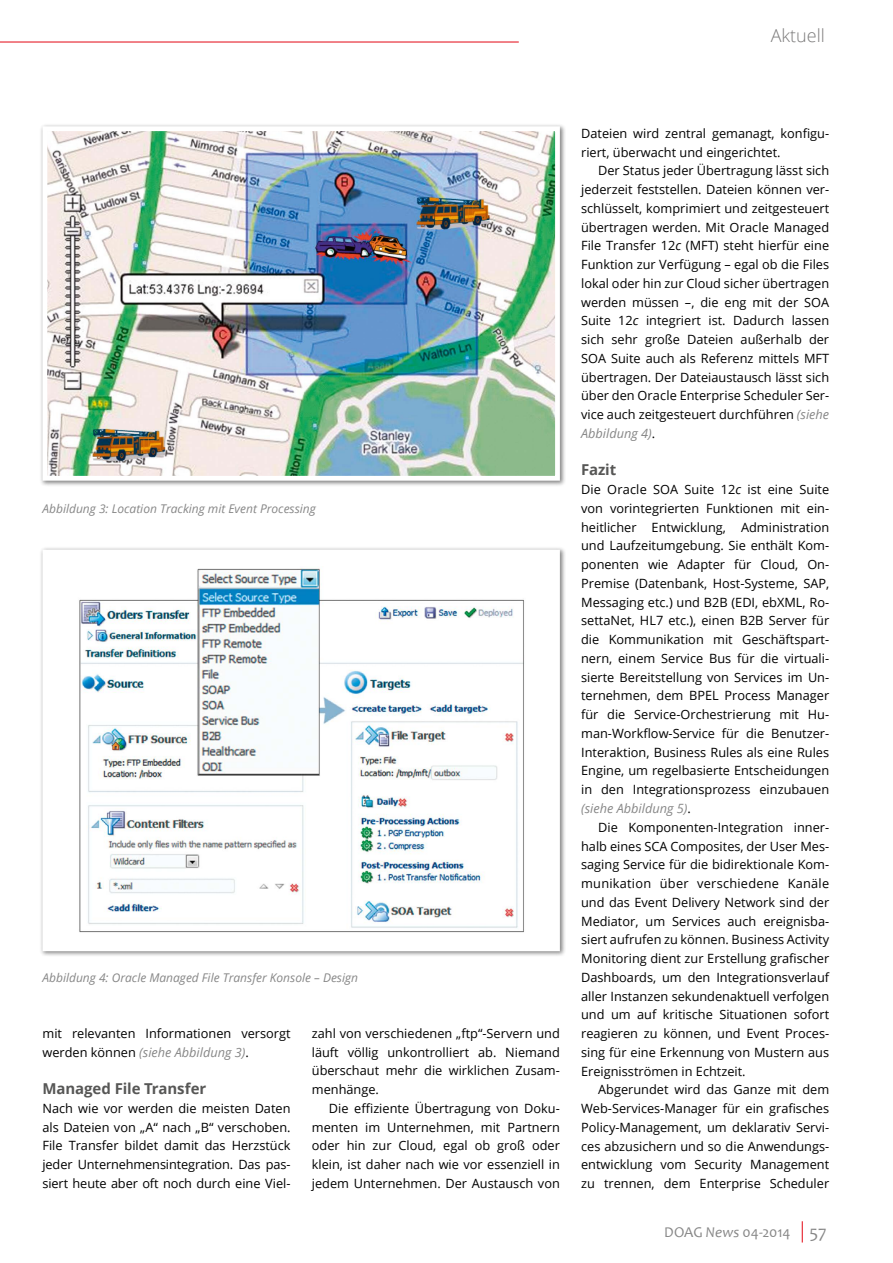
<style>
.page{position:relative;width:893px;height:1263px;background:#fff}
.page>*{position:absolute;margin:0;border:0;box-sizing:border-box;transform-origin:0 0}
.t1{font:300 18px "Open Sans";color:#7c7b7b}
.t2{font:700 15px "Open Sans";letter-spacing:-.005em;color:#575756}
.t3{font:15px "Candara";letter-spacing:-.01em;color:#878787}
.t4{font:12.75px/18.8px "Open Sans";color:#000;text-align:justify}
.t5{font:italic 12px "Open Sans";color:#878787}
.s1{font-style:italic;color:#878787}
.s2{font-style:italic}
.s3{font-size:18px}
</style>
<div class="page">
<svg style="left:802px;top:1221px;width:1px;height:21px"></svg>
<hr style="left:0;top:42px;width:519px;height:1px;background:#e30613">
<div style="left:39px;top:546px;width:527px;height:411px;background:#000;opacity:.5"></div>
<svg style="left:40px;top:547px;width:522px;height:406px"></svg>
<div style="left:39px;top:123px;width:527px;height:364px;background:#000;opacity:.5"></div>
<img style="left:40px;top:124px;width:522px;height:359px">
<h1 class="t1" style="left:771px;top:24px;width:56px">Aktuell</h1>
<p class="t5" style="left:43px;top:500px;width:275px">Abbildung 3: Location Tracking mit Event Processing</p>
<p class="t5" style="left:43px;top:969px;width:317px">Abbildung 4: Oracle Managed File Transfer Konsole – Design</p>
<p class="t4" style="left:43px;top:1023px;width:250px">mit relevanten Informationen versorgt werden können <span class="s1">(siehe Abbildung 3)</span>.</p>
<p class="t2" style="left:43px;top:1078px;width:165px">Managed File Transfer</p>
<p class="t4" style="left:43px;top:1098px;width:250px">Nach wie vor werden die meisten Daten als Dateien von „A“ nach „B“ verschoben.<br>File Transfer bildet damit das Herzstück jeder Unternehmensintegration. Das pas&shy;siert heute aber oft noch durch eine Viel-</p>
<p class="t4" style="left:312px;top:1023px;width:250px">zahl von verschiedenen „ftp“-Servern und läuft völlig unkontrolliert ab. Niemand überschaut mehr die wirklichen Zusam&shy;menhänge.</p>
<p class="t4" style="left:312px;top:1098px;width:250px;text-indent:17px">Die effiziente Übertragung von Doku&shy;menten im Unternehmen, mit Partnern oder hin zur Cloud, egal ob groß oder klein, ist daher nach wie vor essenziell in jedem Unternehmen. Der Austausch von</p>
<p class="t4" style="left:581px;top:124px;width:250px">Dateien wird zentral gemanagt, konfigu&shy;riert, überwacht und eingerichtet.</p>
<p class="t4" style="left:581px;top:161px;width:250px;text-indent:17px">Der Status jeder Übertragung lässt sich jederzeit feststellen. Dateien können ver&shy;schlüsselt, komprimiert und zeitgesteuert übertragen werden. Mit Oracle Managed File Transfer 12<span class="s2">c</span> (MFT) steht hierfür eine Funktion zur Verfügung – egal ob die Files lokal oder hin zur Cloud sicher übertragen werden müssen –, die eng mit der SOA Suite 12<span class="s2">c</span> integriert ist. Dadurch lassen sich sehr große Dateien außerhalb der SOA Suite auch als Referenz mittels MFT übertragen. Der Dateiaustausch lässt sich über den Oracle Enterprise Scheduler Ser&shy;vice auch zeitgesteuert durchführen <span class="s1">(siehe Abbildung 4)</span>.</p>
<p class="t2" style="left:581px;top:459px;width:37px">Fazit</p>
<p class="t4" style="left:581px;top:480px;width:250px">Die Oracle SOA Suite 12<span class="s2">c</span> ist eine Suite von vorintegrierten Funktionen mit ein&shy;heitlicher Entwicklung, Administration und Laufzeitumgebung. Sie enthält Kom&shy;ponenten wie Adapter für Cloud, On-Premise (Datenbank, Host-Systeme, SAP, Messaging etc.) und B2B (EDI, ebXML, Ro&shy;settaNet, HL7 etc.), einen B2B Server für die Kommunikation mit Geschäftspart&shy;nern, einem Service Bus für die virtuali&shy;sierte Bereitstellung von Services im Un&shy;ternehmen, dem BPEL Process Manager für die Service-Orchestrierung mit Hu&shy;man-Workflow-Service für die Benutzer-Interaktion, Business Rules als eine Rules Engine, um regelbasierte Entscheidungen in den Integrationsprozess einzubauen <span class="s1">(siehe Abbildung 5)</span>.</p>
<p class="t4" style="left:581px;top:817px;width:250px;text-indent:17px">Die Komponenten-Integration inner&shy;halb eines SCA Composites, der User Mes&shy;saging Service für die bidirektionale Kom&shy;munikation über verschiedene Kanäle und das Event Delivery Network sind der Mediator, um Services auch ereignisba&shy;siert aufrufen zu können. Business Activity Monitoring dient zur Erstellung grafischer Dashboards, um den Integrationsverlauf aller Instanzen sekundenaktuell verfolgen und um auf kritische Situationen sofort reagieren zu können, und Event Proces&shy;sing für eine Erkennung von Mustern aus Ereignisströmen in Echtzeit.</p>
<p class="t4" style="left:581px;top:1080px;width:250px;text-indent:17px">Abgerundet wird das Ganze mit dem Web-Services-Manager für ein grafisches Policy-Management, um deklarativ Servi&shy;ces abzusichern und so die Anwendungs&shy;entwicklung vom Security Management zu trennen, dem Enterprise Scheduler</p>
<p class="t3" style="left:664px;top:1223px;width:164px">DOAG <span class="s2">News</span> 04-2014 <span class="s3">57</span></p>
</div>
